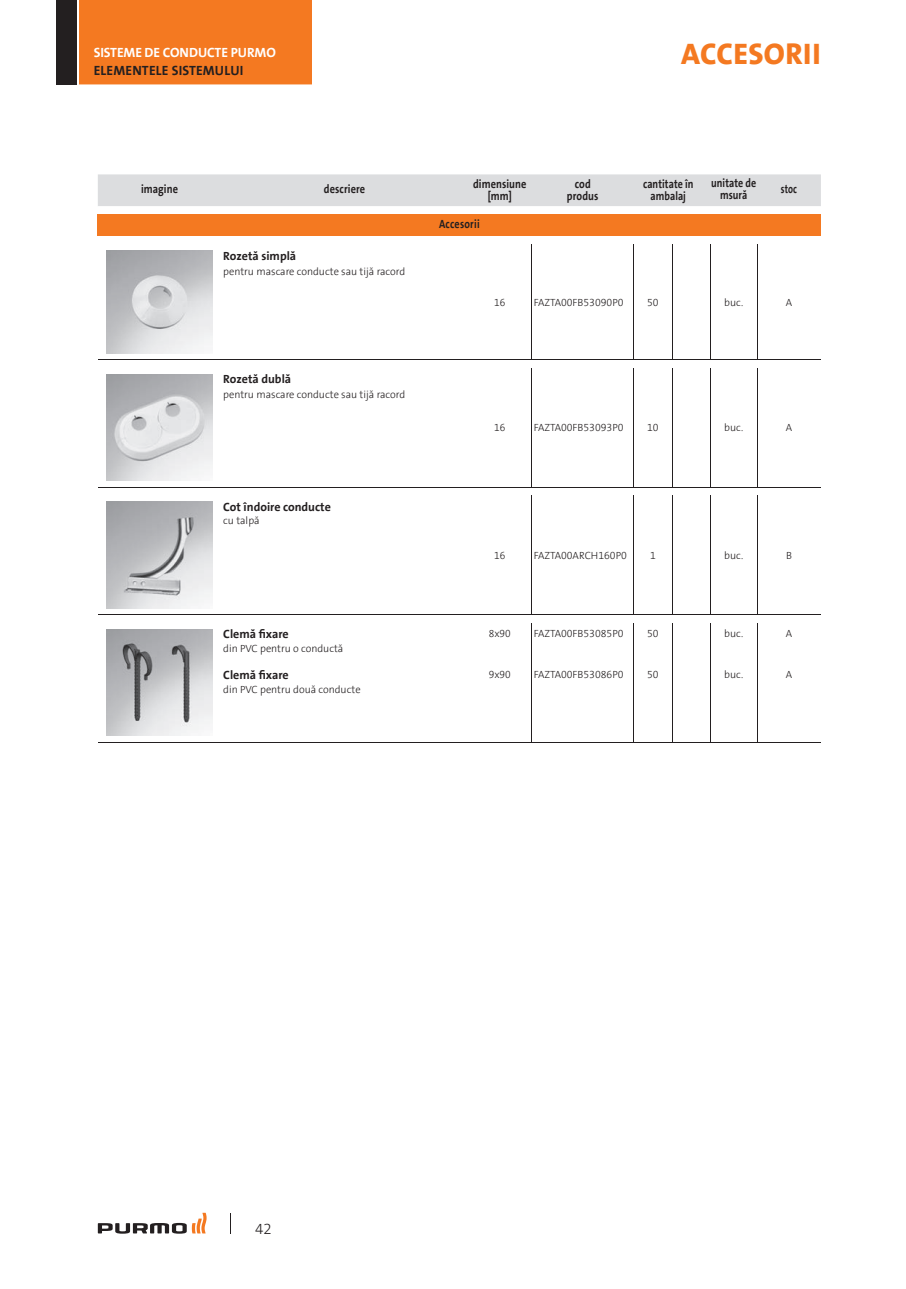
<style>
.page{position:relative;width:906px;height:1289px;background:#fff}
.page>*{position:absolute;margin:0;border:0;box-sizing:border-box;transform-origin:0 0}
.t1{font:30px "The Sans LP8 Ex Bld";letter-spacing:.015em;color:#f47921}
.t2{font:15px "The Sans LP3 Lig";color:#231f20}
.t3{font:13.5px "The Sans LP7 Bld";letter-spacing:-.005em;color:#fff}
.t4{font:13.5px "The Sans LP7 Bld";letter-spacing:.015em;color:#231f20}
.t5{font:12px "The Sans LP7 Bld";letter-spacing:.005em;color:#231f20}
.t6{font:12px/12px "The Sans LP7 Bld";letter-spacing:.005em;color:#231f20;text-align:center;scale:.86 1}
.t7{font:12px/12px "The Sans LP7 Bld";letter-spacing:.005em;color:#231f20;text-align:center;scale:.83 1}
.t8{font:12px "The Sans LP7 Bld";letter-spacing:.025em;color:#231f20;scale:.84 1}
.t9{font:12px "The Sans LP7 Bld";letter-spacing:.005em;color:#231f20;scale:.75 1}
.t10{font:10.5px "The Sans LP3 Lig";color:#231f20}
</style>
<div class="page">
<svg style="left:230px;top:1213px;width:1px;height:20px"></svg>
<svg style="left:98px;top:1212px;width:109px;height:21px"></svg>
<div style="left:56px;top:0;width:256px;height:85px;background:#f47921"></div>
<div style="left:57px;top:0;width:21px;height:84px;background:#231f20"></div>
<hr style="left:77px;top:0;width:2px;height:84px;background:#fff">
<div style="left:98px;top:174px;width:723px;height:32px;background:#dcdddf"></div>
<svg style="left:98px;top:214px;width:723px;height:400px"></svg>
<div style="left:98px;top:215px;width:723px;height:21px;background:#f47921"></div>
<hr style="left:531px;top:244px;width:1px;height:115px;background:#231f20">
<hr style="left:633px;top:244px;width:1px;height:115px;background:#231f20">
<hr style="left:671px;top:244px;width:1px;height:115px;background:#231f20">
<hr style="left:710px;top:244px;width:1px;height:115px;background:#231f20">
<hr style="left:531px;top:368px;width:1px;height:118px;background:#231f20">
<hr style="left:633px;top:368px;width:1px;height:118px;background:#231f20">
<hr style="left:671px;top:368px;width:1px;height:118px;background:#231f20">
<hr style="left:710px;top:368px;width:1px;height:118px;background:#231f20">
<hr style="left:531px;top:495px;width:1px;height:119px;background:#231f20">
<hr style="left:633px;top:495px;width:1px;height:119px;background:#231f20">
<hr style="left:671px;top:495px;width:1px;height:119px;background:#231f20">
<hr style="left:710px;top:495px;width:1px;height:119px;background:#231f20">
<hr style="left:531px;top:623px;width:1px;height:119px;background:#231f20">
<hr style="left:633px;top:623px;width:1px;height:119px;background:#231f20">
<hr style="left:671px;top:623px;width:1px;height:119px;background:#231f20">
<hr style="left:710px;top:623px;width:1px;height:119px;background:#231f20">
<hr style="left:98px;top:359px;width:123px;height:1px;background:#231f20">
<hr style="left:221px;top:359px;width:247px;height:1px;background:#231f20">
<hr style="left:468px;top:359px;width:63px;height:1px;background:#231f20">
<hr style="left:531px;top:359px;width:103px;height:1px;background:#231f20">
<hr style="left:634px;top:359px;width:38px;height:1px;background:#231f20">
<hr style="left:672px;top:359px;width:38px;height:1px;background:#231f20">
<hr style="left:710px;top:359px;width:47px;height:1px;background:#231f20">
<hr style="left:757px;top:359px;width:64px;height:1px;background:#231f20">
<hr style="left:98px;top:486px;width:123px;height:1px;background:#231f20">
<hr style="left:221px;top:486px;width:247px;height:1px;background:#231f20">
<hr style="left:468px;top:486px;width:63px;height:1px;background:#231f20">
<hr style="left:531px;top:486px;width:103px;height:1px;background:#231f20">
<hr style="left:634px;top:486px;width:38px;height:1px;background:#231f20">
<hr style="left:672px;top:486px;width:38px;height:1px;background:#231f20">
<hr style="left:710px;top:486px;width:47px;height:1px;background:#231f20">
<hr style="left:757px;top:486px;width:64px;height:1px;background:#231f20">
<hr style="left:98px;top:614px;width:123px;height:1px;background:#231f20">
<hr style="left:221px;top:614px;width:247px;height:1px;background:#231f20">
<hr style="left:468px;top:614px;width:63px;height:1px;background:#231f20">
<hr style="left:531px;top:614px;width:103px;height:1px;background:#231f20">
<hr style="left:634px;top:614px;width:38px;height:1px;background:#231f20">
<hr style="left:672px;top:614px;width:38px;height:1px;background:#231f20">
<hr style="left:710px;top:614px;width:47px;height:1px;background:#231f20">
<hr style="left:757px;top:614px;width:64px;height:1px;background:#231f20">
<hr style="left:98px;top:742px;width:123px;height:1px;background:#231f20">
<hr style="left:221px;top:742px;width:247px;height:1px;background:#231f20">
<hr style="left:468px;top:742px;width:63px;height:1px;background:#231f20">
<hr style="left:531px;top:742px;width:103px;height:1px;background:#231f20">
<hr style="left:634px;top:742px;width:38px;height:1px;background:#231f20">
<hr style="left:672px;top:742px;width:38px;height:1px;background:#231f20">
<hr style="left:710px;top:742px;width:47px;height:1px;background:#231f20">
<hr style="left:757px;top:742px;width:64px;height:1px;background:#231f20">
<hr style="left:756px;top:244px;width:1px;height:115px;background:#231f20">
<hr style="left:756px;top:368px;width:1px;height:118px;background:#231f20">
<hr style="left:756px;top:495px;width:1px;height:119px;background:#231f20">
<hr style="left:756px;top:623px;width:1px;height:119px;background:#231f20">
<img style="left:106px;top:251px;width:107px;height:102px">
<img style="left:106px;top:374px;width:107px;height:106px">
<img style="left:106px;top:502px;width:107px;height:106px">
<img style="left:106px;top:629px;width:107px;height:107px">
<p class="t3" style="left:94px;top:44px;width:184px">SISTEME DE CONDUCTE PURMO</p>
<p class="t4" style="left:94px;top:62px;width:151px">ELEMENTELE SISTEMULUI</p>
<h1 class="t1" style="left:681px;top:35px;width:141px">ACCESORII</h1>
<p class="t6" style="left:141px;top:183px;width:44px">imagine</p>
<p class="t6" style="left:324px;top:183px;width:50px">descriere</p>
<p class="t6" style="left:473px;top:178px;width:64px">dimensiune [mm]</p>
<p class="t6" style="left:567px;top:178px;width:38px">cod produs</p>
<p class="t7" style="left:643px;top:178px;width:62px">cantitate în ambalaj</p>
<p class="t7" style="left:711px;top:177px;width:56px">unitate de msură</p>
<p class="t9" style="left:781px;top:181px;width:23px">stoc</p>
<p class="t8" style="left:439px;top:216px;width:50px">Accesorii</p>
<p class="t5" style="left:223px;top:248px;width:74px">Rozetă simplă</p>
<p class="t10" style="left:223px;top:264px;width:183px">pentru mascare conducte sau tijă racord</p>
<p class="t10" style="left:494px;top:295px;width:13px">16</p>
<p class="t10" style="left:534px;top:295px;width:91px">FAZTA00FB53090P0</p>
<p class="t10" style="left:647px;top:295px;width:13px">50</p>
<p class="t10" style="left:724px;top:295px;width:20px">buc.</p>
<p class="t10" style="left:786px;top:295px;width:8px">A</p>
<p class="t5" style="left:223px;top:371px;width:69px">Rozetă dublă</p>
<p class="t10" style="left:223px;top:388px;width:183px">pentru mascare conducte sau tijă racord</p>
<p class="t5" style="left:223px;top:499px;width:109px">Cot îndoire conducte</p>
<p class="t10" style="left:223px;top:514px;width:38px">cu talpă</p>
<p class="t5" style="left:223px;top:626px;width:67px">Clemă fixare</p>
<p class="t10" style="left:223px;top:641px;width:122px">din PVC pentru o conductă</p>
<p class="t5" style="left:223px;top:667px;width:67px">Clemă fixare</p>
<p class="t10" style="left:223px;top:682px;width:139px">din PVC pentru două conducte</p>
<p class="t10" style="left:494px;top:421px;width:13px">16</p>
<p class="t10" style="left:534px;top:421px;width:91px">FAZTA00FB53093P0</p>
<p class="t10" style="left:647px;top:421px;width:13px">10</p>
<p class="t10" style="left:724px;top:421px;width:20px">buc.</p>
<p class="t10" style="left:786px;top:421px;width:8px">A</p>
<p class="t10" style="left:494px;top:548px;width:13px">16</p>
<p class="t10" style="left:534px;top:548px;width:95px">FAZTA00ARCH160P0</p>
<p class="t10" style="left:650px;top:548px;width:7px">1</p>
<p class="t10" style="left:724px;top:548px;width:20px">buc.</p>
<p class="t10" style="left:786px;top:548px;width:7px">B</p>
<p class="t10" style="left:489px;top:627px;width:24px">8x90</p>
<p class="t10" style="left:489px;top:667px;width:24px">9x90</p>
<p class="t10" style="left:534px;top:627px;width:91px">FAZTA00FB53085P0</p>
<p class="t10" style="left:534px;top:667px;width:91px">FAZTA00FB53086P0</p>
<p class="t10" style="left:647px;top:627px;width:13px">50</p>
<p class="t10" style="left:647px;top:667px;width:13px">50</p>
<p class="t10" style="left:724px;top:627px;width:20px">buc.</p>
<p class="t10" style="left:724px;top:667px;width:20px">buc.</p>
<p class="t10" style="left:786px;top:627px;width:8px">A</p>
<p class="t10" style="left:786px;top:667px;width:8px">A</p>
<h2 class="t2" style="left:255px;top:1218px;width:18px">42</h2>
</div>
